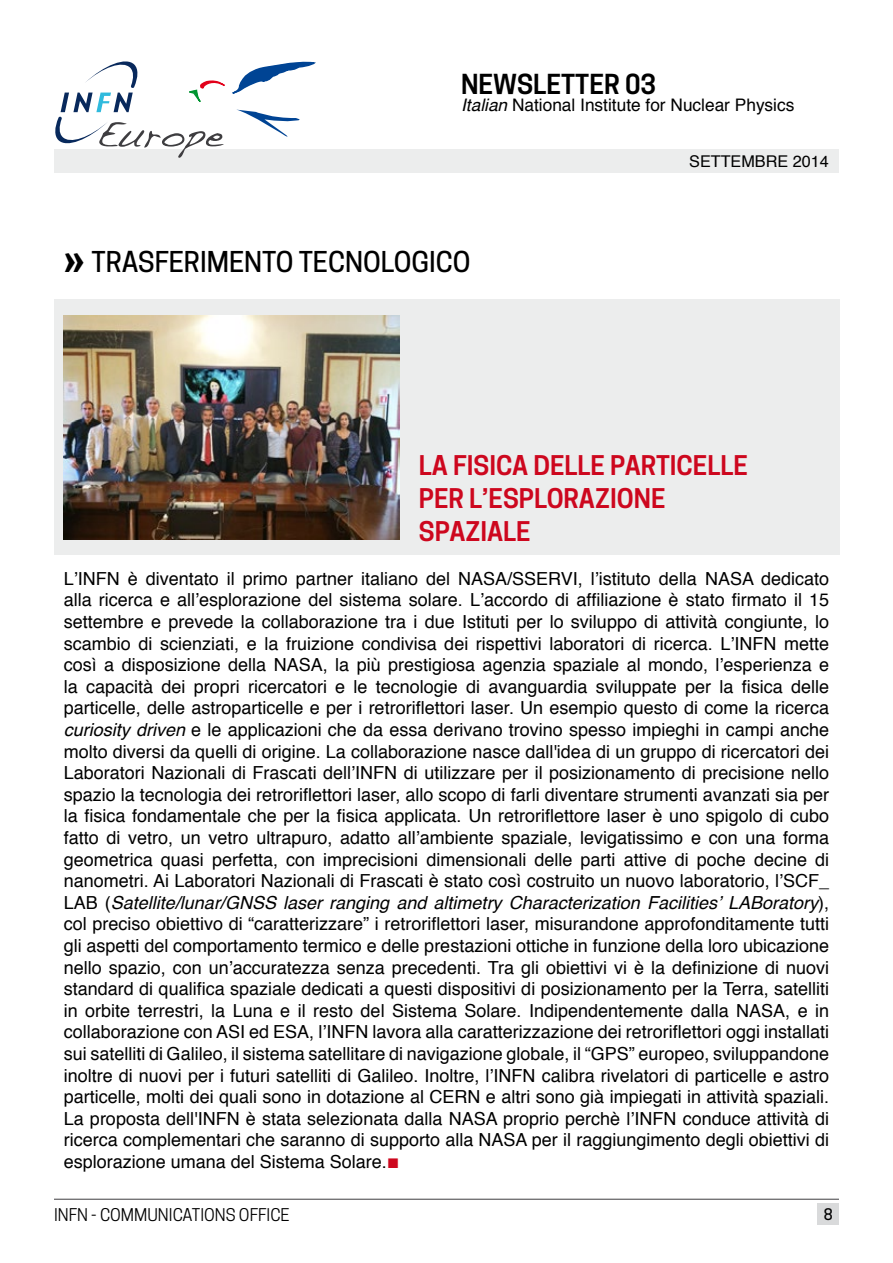
<style>
.page{position:relative;width:893px;height:1263px;background:#fff}
.page>*{position:absolute;margin:0;border:0;box-sizing:border-box;transform-origin:0 0}
.t1{font:500 27px "Cooper Hewitt";color:#000}
.t2{font:600 25.95px "Cooper Hewitt";color:#000}
.t3{font:600 25.5px/33px "Cooper Hewitt";color:#cd071e}
.t4{font:18px/21.6px "Helvetica";color:#000;text-align:justify}
.t5{font:17.25px "Helvetica";color:#000}
.t6{font:16.5px "Cooper Hewitt";color:#000}
.t7{font:16.2px "Helvetica";color:#000}
.t8{font:500 15px "Cooper Hewitt";color:#000}
.s1{font-style:italic}
.s2{font-family:"Whitney";font-weight:700;font-size:36px}
.s3{font-family:"Cooper Hewitt";color:#cd071e}
</style>
<div class="page">
<div style="left:54px;top:300px;width:786px;height:255px;background:#eceded"></div>
<div style="left:54px;top:149px;width:785px;height:23px;background:#eceded"></div>
<svg style="left:55px;top:61px;width:261px;height:97px"></svg>
<hr style="left:54px;top:1199px;width:785px;height:1px;background:#3e3d40">
<div style="left:818px;top:1203px;width:21px;height:22px;background:#d9dadb"></div>
<img style="left:64px;top:315px;width:336px;height:224px">
<h2 class="t2" style="left:461px;top:69px;width:197px">NEWSLETTER 03</h2>
<p class="t5" style="left:461px;top:92px;width:335px"><span class="s1">Italian</span> National Institute for Nuclear Physics</p>
<h1 class="t1" style="left:64px;top:246px;width:408px"><span class="s2">»</span> TRASFERIMENTO TECNOLOGICO</h1>
<p class="t7" style="left:689px;top:149px;width:141px">SETTEMBRE 2014</p>
<h3 class="t3" style="left:419px;top:449px;width:330px">LA FISICA DELLE PARTICELLE<br>PER L’ESPLORAZIONE<br>SPAZIALE</h3>
<p class="t4" style="left:64px;top:568px;width:767px">L’INFN è diventato il primo partner italiano del NASA/SSERVI, l’istituto della NASA dedicato alla ricerca e all’esplorazione del sistema solare. L’accordo di affiliazione è stato firmato il 15 settembre e prevede la collaborazione tra i due Istituti per lo sviluppo di attività congiunte, lo scambio di scienziati, e la fruizione condivisa dei rispettivi laboratori di ricerca. L’INFN mette così a disposizione della NASA, la più prestigiosa agenzia spaziale al mondo, l’esperienza e la capacità dei propri ricercatori e le tecnologie di avanguardia sviluppate per la fisica delle particelle, delle astroparticelle e per i retroriflettori laser. Un esempio questo di come la ricerca <span class="s1">curiosity driven</span> e le applicazioni che da essa derivano trovino spesso impieghi in campi anche molto diversi da quelli di origine. La collaborazione nasce dall'idea di un gruppo di ricercatori dei Laboratori Nazionali di Frascati dell’INFN di utilizzare per il posizionamento di precisione nello spazio la tecnologia dei retroriflettori laser, allo scopo di farli diventare strumenti avanzati sia per la fisica fondamentale che per la fisica applicata. Un retroriflettore laser è uno spigolo di cubo fatto di vetro, un vetro ultrapuro, adatto all’ambiente spaziale, levigatissimo e con una forma geometrica quasi perfetta, con imprecisioni dimensionali delle parti attive di poche decine di nanometri. Ai Laboratori Nazionali di Frascati è stato così costruito un nuovo laboratorio, l’SCF_ LAB (<span class="s1">Satellite/lunar/GNSS laser ranging and altimetry Characterization Facilities’ LABoratory</span>), col preciso obiettivo di “caratterizzare” i retroriflettori laser, misurandone approfonditamente tutti gli aspetti del comportamento termico e delle prestazioni ottiche in funzione della loro ubicazione nello spazio, con un’accuratezza senza precedenti. Tra gli obiettivi vi è la definizione di nuovi standard di qualifica spaziale dedicati a questi dispositivi di posizionamento per la Terra, satelliti in orbite terrestri, la Luna e il resto del Sistema Solare. Indipendentemente dalla NASA, e in collaborazione con ASI ed ESA, l’INFN lavora alla caratterizzazione dei retroriflettori oggi installati sui satelliti di Galileo, il sistema satellitare di navigazione globale, il “GPS” europeo, sviluppandone inoltre di nuovi per i futuri satelliti di Galileo. Inoltre, l’INFN calibra rivelatori di particelle e astro particelle, molti dei quali sono in dotazione al CERN e altri sono già impiegati in attività spaziali.<br>La proposta dell'INFN è stata selezionata dalla NASA proprio perchè l’INFN conduce attività di ricerca complementari che saranno di supporto alla NASA per il raggiungimento degli obiettivi di esplorazione umana del Sistema Solare.<span class="s3">▪</span></p>
<p class="t6" style="left:54px;top:1205px;width:237px">INFN - COMMUNICATIONS OFFICE</p>
<p class="t8" style="left:824px;top:1205px;width:10px">8</p>
</div>
